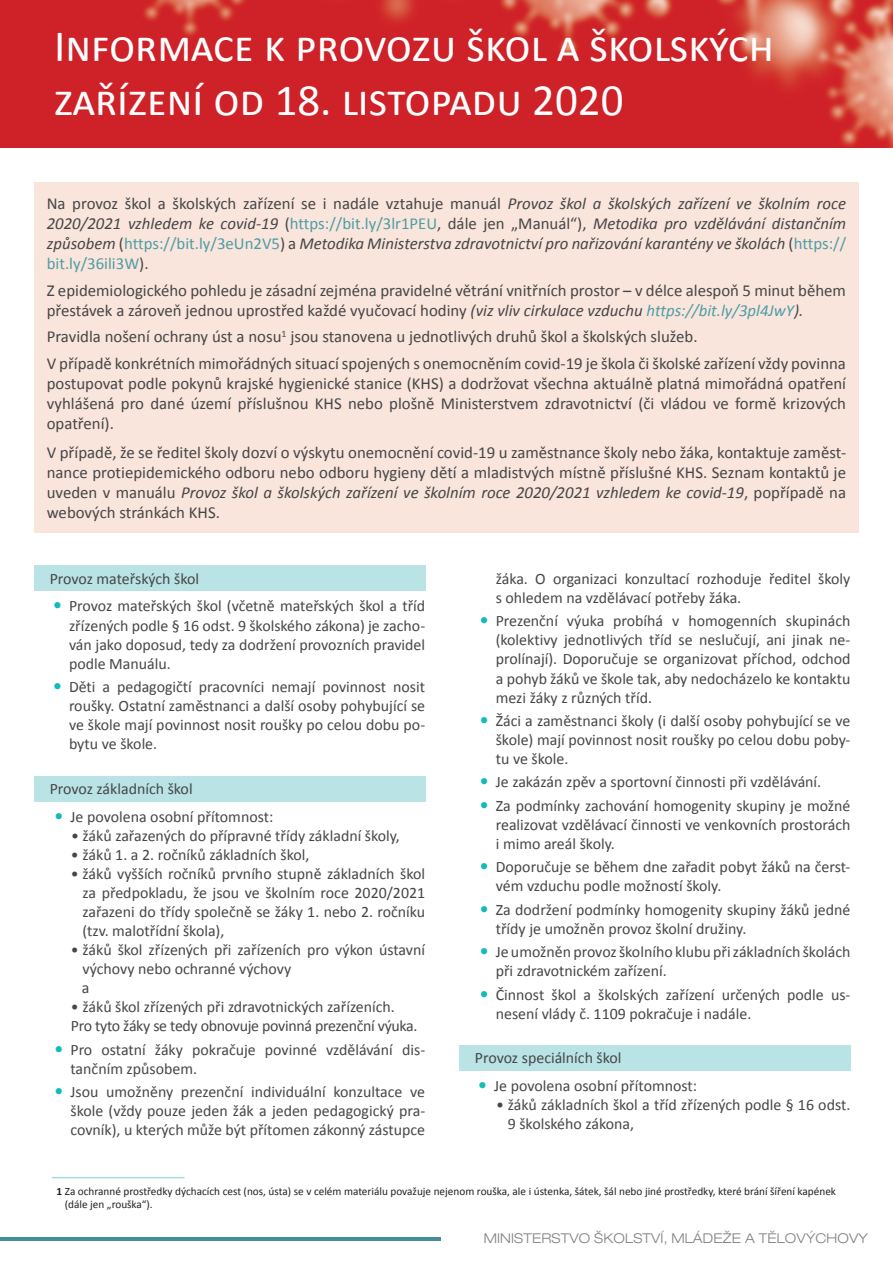
<style>
.page{position:relative;width:893px;height:1263px;background:#fff}
.page>*{position:absolute;margin:0;border:0;box-sizing:border-box;transform-origin:0 0}
.t1{font:45px/54px "Calibri";color:#fff}
.t2{font:16.8px/20.1px "Calibri";color:#454647}
.t3{font:italic 16.8px/20.1px "Calibri";color:#454647;text-align:justify}
.t4{font:15.9px/19px "Calibri";color:#454647}
.t5{font:15.9px/19px "Calibri";letter-spacing:-.02em;color:#454647}
.t6{font:300 expanded 13.5px "Helvetica Neue LT Pro";letter-spacing:.01em;color:#808285}
.t7{font:11.25px/13.5px "Calibri";color:#231f20}
.s1{font-style:normal}
.s2{font-style:normal;color:#4d9da4}
.s3{font-style:italic}
.s4{font-style:italic;color:#4d9da4}
.s5{font-weight:700}
</style>
<div class="page">
<div style="left:34px;top:776px;width:391px;height:25px;background:#b9e3e5"></div>
<div style="left:459px;top:1045px;width:391px;height:26px;background:#b9e3e5"></div>
<div style="left:34px;top:566px;width:391px;height:25px;background:#b9e3e5"></div>
<img style="left:0;top:0;width:893px;height:148px">
<hr style="left:0;top:1237px;width:441px;height:3px;background:#428f99">
<div style="left:34px;top:182px;width:825px;height:351px;background:#f9e5dc"></div>
<hr style="left:52px;top:1177px;width:133px;height:1px;background:#a7dcdf">
<h1 class="t1" style="left:54px;top:20px;width:721px">Informace k provozu škol a školských zařízení od 18. listopadu 2020</h1>
<p class="t3" style="left:47px;top:192px;width:801px"><span class="s1">Na provoz škol a školských zařízení se i nadále vztahuje manuál</span> Provoz škol a školských zařízení ve školním roce 2020/2021 vzhledem ke covid-19 <span class="s1">(</span><span class="s2">https://bit.ly/3lr1PEU</span><span class="s1">, dále jen „Manuál“),</span> Metodika pro vzdělávání distančním způsobem <span class="s1">(</span><span class="s2">https://bit.ly/3eUn2V5</span><span class="s1">) a</span> Metodika Ministerstva zdravotnictví pro nařizování karantény ve školách <span class="s1">(</span><span class="s2">https:// bit.ly/36ili3W</span><span class="s1">).</span></p>
<p class="t2" style="left:47px;top:280px;width:801px">Z epidemiologického pohledu je zásadní zejména pravidelné větrání vnitřních prostor – v délce alespoň 5 minut během přestávek a zároveň jednou uprostřed každé vyučovací hodiny <span class="s3">(viz vliv cirkulace vzduchu</span> <span class="s4">https://bit.ly/3pl4JwY</span><span class="s3">).</span></p>
<p class="t2" style="left:47px;top:323px;width:801px;line-height:26.5px">Pravidla nošení ochrany úst a nosu<sup>1</sup> jsou stanovena u jednotlivých druhů škol a školských služeb.<br>V případě konkrétních mimořádných situací spojených s onemocněním covid-19 je škola či školské zařízení vždy povinna</p>
<p class="t2" style="left:47px;top:373px;width:801px;text-align:justify">postupovat podle pokynů krajské hygienické stanice (KHS) a dodržovat všechna aktuálně platná mimořádná opatření vyhlášená pro dané území příslušnou KHS nebo plošně Ministerstvem zdravotnictví (či vládou ve formě krizových opatření).</p>
<p class="t2" style="left:47px;top:442px;width:801px;text-align:justify">V případě, že se ředitel školy dozví o výskytu onemocnění covid-19 u zaměstnance školy nebo žáka, kontaktuje zaměst&shy;nance protiepidemického odboru nebo odboru hygieny dětí a mladistvých místně příslušné KHS. Seznam kontaktů je uveden v manuálu <span class="s3">Provoz škol a školských zařízení ve školním roce 2020/2021 vzhledem ke covid-19</span>, popřípadě na webových stránkách KHS.</p>
<p class="t4" style="left:69px;top:565px;width:358px;line-height:27.6px;text-indent:-19px">Provoz mateřských škol<br>Provoz mateřských škol (včetně mateřských škol a tříd</p>
<p class="t4" style="left:69px;top:616px;width:358px;text-align:justify">zřízených podle § 16 odst. 9 školského zákona) je zacho&shy;ván jako doposud, tedy za dodržení provozních pravidel podle Manuálu.</p>
<p class="t4" style="left:69px;top:677px;width:358px;text-align:justify">Děti a pedagogičtí pracovníci nemají povinnost nosit roušky. Ostatní zaměstnanci a další osoby pohybující se ve škole mají povinnost nosit roušky po celou dobu po&shy;bytu ve škole.</p>
<p class="t4" style="left:71px;top:775px;width:204px;line-height:27.6px;text-indent:-21px">Provoz základních škol<br>Je povolena osobní přítomnost:</p>
<p class="t4" style="left:71px;top:826px;width:330px">• žáků zařazených do přípravné třídy základní školy,</p>
<p class="t4" style="left:71px;top:845px;width:240px">• žáků 1. a 2. ročníků základních škol,</p>
<p class="t4" style="left:83px;top:864px;width:344px;text-align:justify;text-indent:-12px">• žáků vyšších ročníků prvního stupně základních škol za předpokladu, že jsou ve školním roce 2020/2021 zařazeni do třídy společně se žáky 1. nebo 2. ročníku (tzv. malotřídní škola),</p>
<p class="t4" style="left:82px;top:940px;width:345px;text-indent:-11px">• žáků škol zřízených při zařízeních pro výkon ústavní výchovy nebo ochranné výchovy<br>a</p>
<p class="t5" style="left:71px;top:997px;width:348px">• žáků škol zřízených při zdravotnických zařízeních.<br>Pro tyto žáky se tedy obnovuje povinná prezenční výuka.</p>
<p class="t4" style="left:70px;top:1040px;width:356px">Pro ostatní žáky pokračuje povinné vzdělávání dis&shy;tančním způsobem.</p>
<p class="t4" style="left:71px;top:1082px;width:356px;text-align:justify">Jsou umožněny prezenční individuální konzultace ve škole (vždy pouze jeden žák a jeden pedagogický pra&shy;covník), u kterých může být přítomen zákonný zástupce</p>
<p class="t4" style="left:496px;top:569px;width:356px">žáka. O organizaci konzultací rozhoduje ředitel školy s ohledem na vzdělávací potřeby žáka.</p>
<p class="t4" style="left:496px;top:611px;width:356px;text-align:justify">Prezenční výuka probíhá v homogenních skupinách (kolektivy jednotlivých tříd se neslučují, ani jinak ne&shy;prolínají). Doporučuje se organizovat příchod, odchod a pohyb žáků ve škole tak, aby nedocházelo ke kontaktu mezi žáky z různých tříd.</p>
<p class="t4" style="left:496px;top:711px;width:356px;text-align:justify">Žáci a zaměstnanci školy (i další osoby pohybující se ve škole) mají povinnost nosit roušky po celou dobu poby&shy;tu ve škole.</p>
<p class="t4" style="left:496px;top:770px;width:356px;line-height:23.4px">Je zakázán zpěv a sportovní činnosti při vzdělávání.<br>Za podmínky zachování homogenity skupiny je možné</p>
<p class="t4" style="left:496px;top:815px;width:356px">realizovat vzdělávací činnosti ve venkovních prostorách i mimo areál školy.</p>
<p class="t4" style="left:496px;top:857px;width:356px">Doporučuje se během dne zařadit pobyt žáků na čerst&shy;vém vzduchu podle možností školy.</p>
<p class="t4" style="left:496px;top:900px;width:356px">Za dodržení podmínky homogenity skupiny žáků jedné třídy je umožněn provoz školní družiny.</p>
<p class="t4" style="left:496px;top:942px;width:356px">Je umožněn provoz školního klubu při základních školách při zdravotnickém zařízení.</p>
<p class="t4" style="left:496px;top:985px;width:356px">Činnost škol a školských zařízení určených podle us&shy;nesení vlády č. 1109 pokračuje i nadále.</p>
<p class="t4" style="left:494px;top:1044px;width:204px;line-height:27.6px;text-indent:-19px">Provoz speciálních škol<br>Je povolena osobní přítomnost:</p>
<p class="t4" style="left:508px;top:1095px;width:344px;text-indent:-12px">• žáků základních škol a tříd zřízených podle § 16 odst.<br>9 školského zákona,</p>
<p class="t7" style="left:65px;top:1184px;width:773px;text-indent:-8px"><span class="s5">1</span> Za ochranné prostředky dýchacích cest (nos, ústa) se v celém materiálu považuje nejenom rouška, ale i ústenka, šátek, šál nebo jiné prostředky, které brání šíření kapének (dále jen „rouška“).</p>
<p class="t6" style="left:484px;top:1230px;width:385px">MINISTERSTVO ŠKOLSTVÍ, MLÁDEŽE A TĚLOVÝCHOVY</p>
</div>
